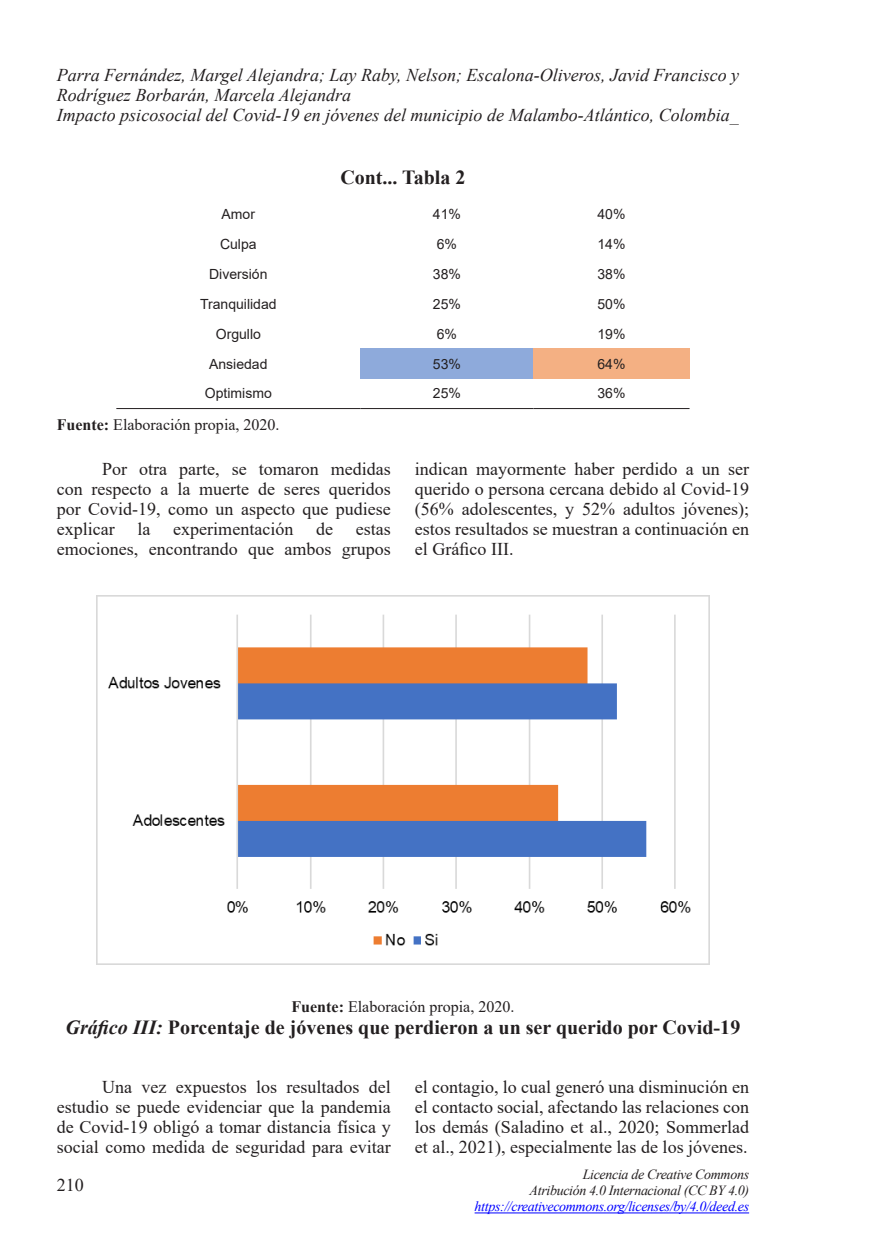
<style>
.page{position:relative;width:874px;height:1259px;background:#fff}
.page>*{position:absolute;margin:0;border:0;box-sizing:border-box;transform-origin:0 0}
.t1{font:700 20px "Times New Roman";color:#231f20}
.t2{font:18px/20px "Times New Roman";color:#231f20;text-align:justify}
.t3{font:italic 18px/20px "Times New Roman";color:#231f20}
.t4{font:16px "Times New Roman";color:#231f20}
.t5{font:14px "Arial";color:#231f20}
.t6{font:italic 14px/16px "Times New Roman";letter-spacing:-.025em;color:#231f20;text-align:right}
.t7{font:italic 14px "Times New Roman";letter-spacing:-.025em;color:#00f}
.s1{font-weight:700}
.s2{font-style:italic}
</style>
<div class="page">
<hr style="left:474px;top:1212px;width:274px;height:1px;background:#00f">
<div style="left:360px;top:348px;width:173px;height:30px;background:#8eaadb"></div>
<div style="left:533px;top:348px;width:156px;height:30px;background:#f4b083"></div>
<hr style="left:116px;top:408px;width:244px;height:1px;background:#231f20">
<hr style="left:360px;top:408px;width:173px;height:1px;background:#231f20">
<hr style="left:533px;top:408px;width:156px;height:1px;background:#231f20">
<img style="left:96px;top:595px;width:613px;height:369px">
<p class="t3" style="left:57px;top:64px;width:683px">Parra Fernández, Margel Alejandra; Lay Raby, Nelson; Escalona-Oliveros, Javid Francisco y<br>Rodríguez Borbarán, Marcela Alejandra<br>Impacto psicosocial del Covid-19 en jóvenes del municipio de Malambo-Atlántico, Colombia_</p>
<p class="t1" style="left:340px;top:163px;width:127px">Cont... Tabla 2</p>
<p class="t5" style="left:221px;top:204px;width:35px">Amor</p>
<p class="t5" style="left:432px;top:204px;width:30px">41%</p>
<p class="t5" style="left:597px;top:204px;width:30px">40%</p>
<p class="t5" style="left:220px;top:234px;width:38px">Culpa</p>
<p class="t5" style="left:436px;top:234px;width:22px">6%</p>
<p class="t5" style="left:597px;top:234px;width:30px">14%</p>
<p class="t5" style="left:209px;top:264px;width:60px">Diversión</p>
<p class="t5" style="left:432px;top:264px;width:30px">38%</p>
<p class="t5" style="left:597px;top:264px;width:30px">38%</p>
<p class="t5" style="left:200px;top:294px;width:78px">Tranquilidad</p>
<p class="t5" style="left:432px;top:294px;width:30px">25%</p>
<p class="t5" style="left:597px;top:294px;width:30px">50%</p>
<p class="t5" style="left:216px;top:324px;width:47px">Orgullo</p>
<p class="t5" style="left:436px;top:324px;width:22px">6%</p>
<p class="t5" style="left:597px;top:324px;width:30px">19%</p>
<p class="t5" style="left:209px;top:354px;width:60px">Ansiedad</p>
<p class="t5" style="left:432px;top:354px;width:30px">53%</p>
<p class="t5" style="left:597px;top:354px;width:30px">64%</p>
<p class="t5" style="left:205px;top:384px;width:68px">Optimismo</p>
<p class="t5" style="left:432px;top:384px;width:30px">25%</p>
<p class="t5" style="left:597px;top:384px;width:30px">36%</p>
<p class="t4" style="left:57px;top:413px;width:224px"><span class="s1">Fuente:</span> Elaboración propia, 2020.</p>
<p class="t2" style="left:57px;top:458px;width:335px;text-indent:45px">Por otra parte, se tomaron medidas con respecto a la muerte de seres queridos por Covid-19, como un aspecto que pudiese explicar</p>
<p class="t2" style="left:137px;top:518px;width:14px">la</p>
<p class="t2" style="left:173px;top:518px;width:121px">experimentación</p>
<p class="t2" style="left:316px;top:518px;width:18px">de</p>
<p class="t2" style="left:57px;top:518px;width:335px;text-align:right">estas<br>emociones, encontrando que ambos grupos</p>
<p class="t2" style="left:415px;top:458px;width:335px">indican mayormente haber perdido a un ser querido o persona cercana debido al Covid-19 (56% adolescentes, y 52% adultos jóvenes); estos resultados se muestran a continuación en el Gráfico III.</p>
<p class="t4" style="left:291px;top:995px;width:224px"><span class="s1">Fuente:</span> Elaboración propia, 2020.</p>
<p class="t1" style="left:65px;top:1013px;width:676px"><span class="s2">Gráfico III:</span> Porcentaje de jóvenes que perdieron a un ser querido por Covid-19</p>
<p class="t2" style="left:57px;top:1076px;width:335px;text-indent:45px">Una vez expuestos los resultados del estudio se puede evidenciar que la pandemia de Covid-19 obligó a tomar distancia física y social como medida de seguridad para evitar</p>
<p class="t2" style="left:415px;top:1076px;width:335px">el contagio, lo cual generó una disminución en el contacto social, afectando las relaciones con los demás (Saladino et al., 2020; Sommerlad et al., 2021), especialmente las de los jóvenes.</p>
<p class="t2" style="left:57px;top:1174px;width:28px">210</p>
<p class="t6" style="left:529px;top:1166px;width:221px">Licencia de Creative Commons<br>Atribución 4.0 Internacional (CC BY 4.0)</p>
<p class="t7" style="left:474px;top:1197px;width:276px">https://creativecommons.org/licenses/by/4.0/deed.es</p>
</div>
